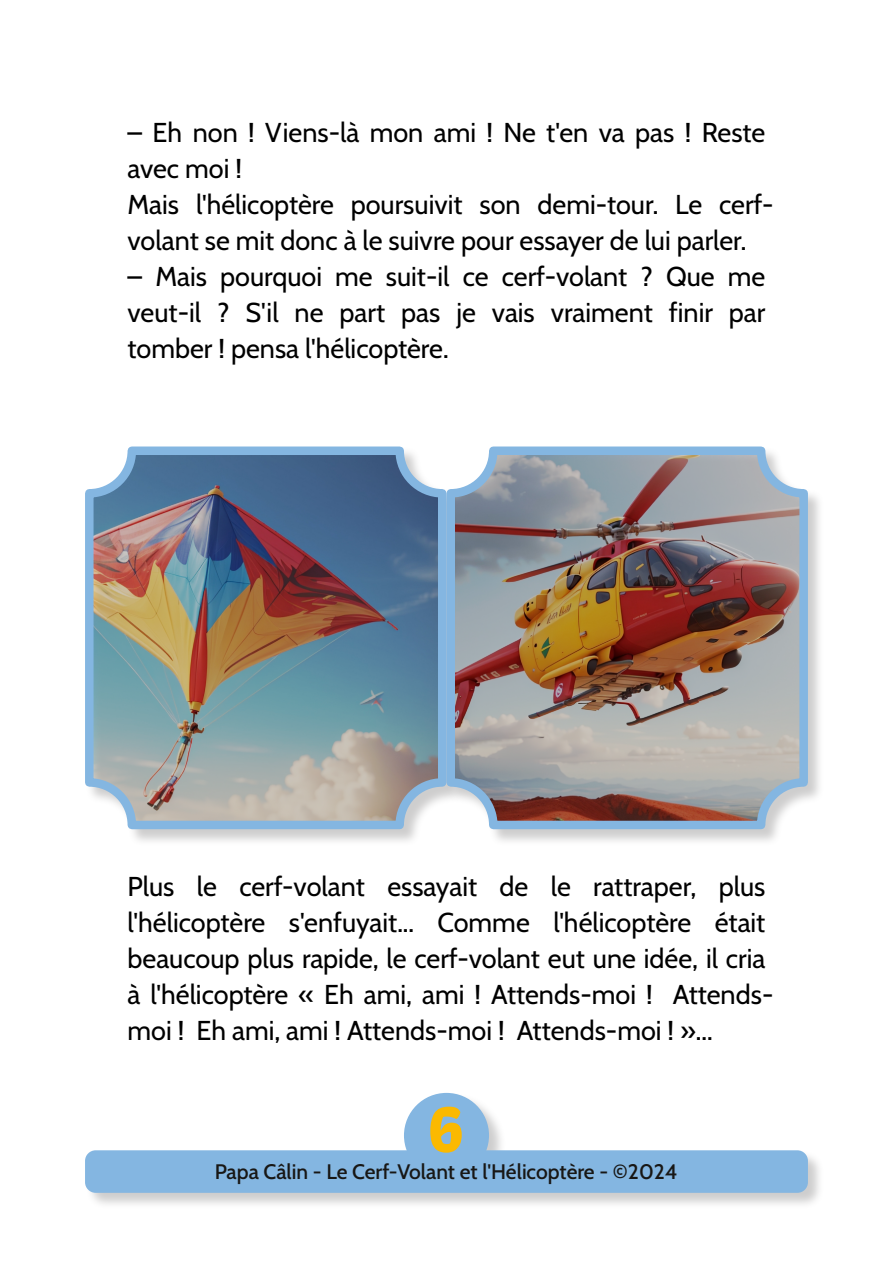
<style>
.page{position:relative;width:893px;height:1263px;background:#fff}
.page>*{position:absolute;margin:0;border:0;box-sizing:border-box;transform-origin:0 0}
.t1{font:60px "Kavoon";color:#fbb900}
.t2{font:27.3px/36px "Cabin";color:#000}
.t3{font:500 21px "Cabin";color:#181715}
</style>
<div class="page">
<div style="left:85px;top:446px;width:378px;height:400px;background:#9d9c9c;opacity:.5"></div>
<img style="left:89px;top:451px;width:353px;height:374px;border-radius:43px">
<div style="left:85px;top:446px;width:361px;height:383px;border:9px solid #84b6e1;border-radius:43px"></div>
<div style="left:404px;top:1093px;width:102px;height:102px;background:#9d9c9c;opacity:.5"></div>
<div style="left:404px;top:1093px;width:85px;height:85px;background:#84b6e1;border-radius:50%"></div>
<div style="left:85px;top:1150px;width:740px;height:60px;background:#9d9c9c;opacity:.5"></div>
<div style="left:85px;top:1150px;width:723px;height:43px;background:#84b6e1;border-radius:11px"></div>
<div style="left:446px;top:446px;width:379px;height:400px;background:#9d9c9c;opacity:.5"></div>
<img style="left:451px;top:451px;width:353px;height:374px;border-radius:43px">
<div style="left:446px;top:446px;width:362px;height:383px;border:9px solid #84b6e1;border-radius:43px"></div>
<p class="t2" style="left:128px;top:114px;width:647px">– Eh non ! Viens-là mon ami ! Ne t'en va pas ! Reste avec moi !<br>Mais l'hélicoptère poursuivit son demi-tour. Le cerf&shy;volant se mit donc à le suivre pour essayer de lui parler.</p>
<p class="t2" style="left:128px;top:258px;width:639px;text-align:justify">– Mais pourquoi me suit-il ce cerf-volant ? Que me veut-il ? S'il ne part pas je vais vraiment finir par tomber ! pensa l'hélicoptère.</p>
<p class="t2" style="left:128px;top:868px;width:647px">Plus le cerf-volant essayait de le rattraper, plus l'hélicoptère s'enfuyait... Comme l'hélicoptère était beaucoup plus rapide, le cerf-volant eut une idée, il cria à l'hélicoptère « Eh ami, ami ! Attends-moi ! Attends&shy;moi ! Eh ami, ami ! Attends-moi ! Attends-moi ! »...</p>
<h1 class="t1" style="left:427px;top:1093px;width:38px">6</h1>
<p class="t3" style="left:215px;top:1159px;width:464px">Papa Câlin - Le Cerf-Volant et l'Hélicoptère - ©2024</p>
</div>
